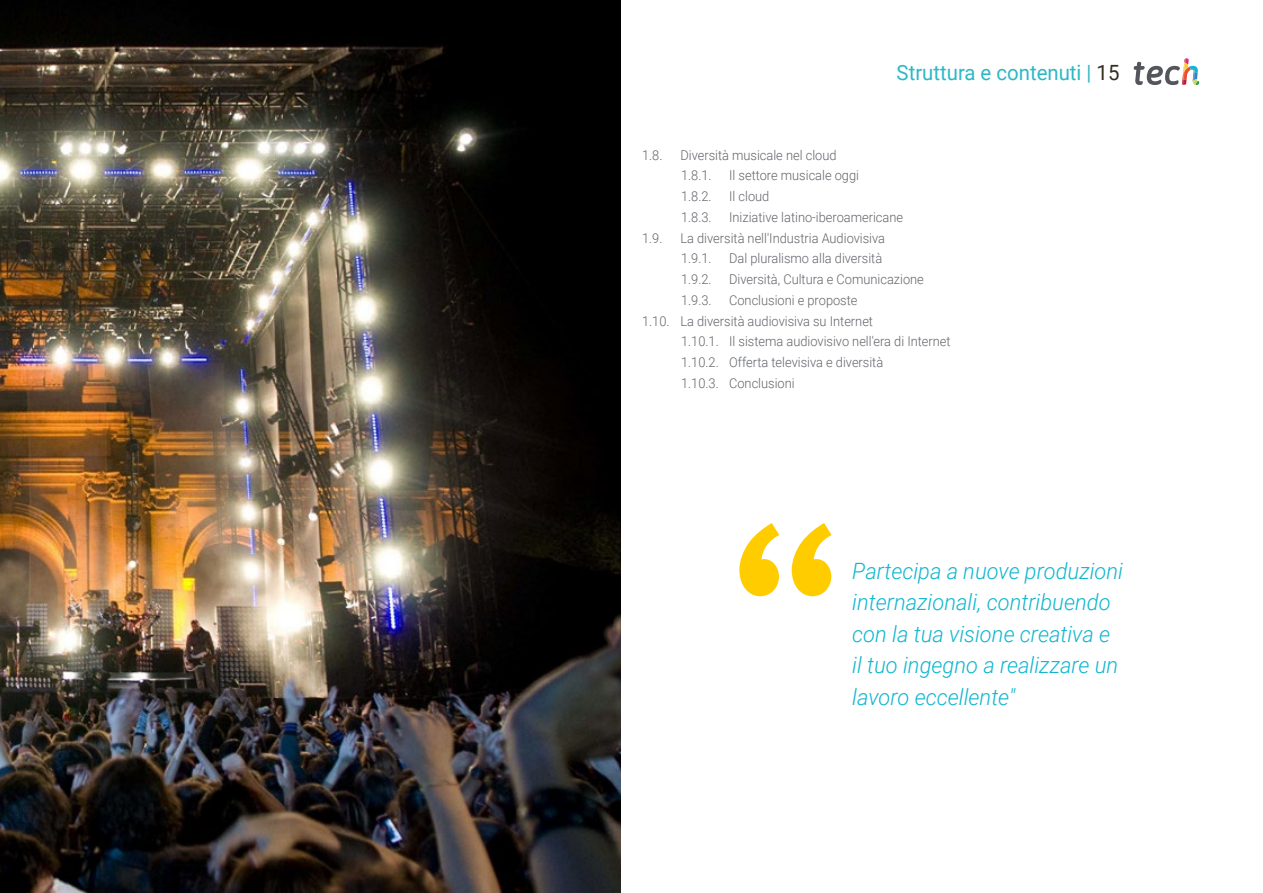
<style>
.page{position:relative;width:1263px;height:893px;background:#fff}
.page>*{position:absolute;margin:0;border:0;box-sizing:border-box;transform-origin:0 0}
.t1{font:italic 300 22.5px/31.5px "Roboto";color:#0fb6cf}
.t2{font:21px "Roboto";color:#2db8c5}
.t3{font:300 13.5px/20.7px "Roboto";color:#61646a;scale:.95 1}
.s1{color:#312e20}
</style>
<div class="page">
<img style="left:0;top:0;width:621px;height:893px">
<svg style="left:1134px;top:58px;width:65px;height:27px"></svg>
<svg style="left:739px;top:523px;width:92px;height:73px"></svg>
<p class="t3" style="left:642px;top:144px;width:23px">1.8.</p>
<p class="t3" style="left:680px;top:144px;width:166px">Diversità musicale nel cloud<br>1.8.1.</p>
<p class="t3" style="left:729px;top:165px;width:138px">Il settore musicale oggi</p>
<h2 class="t2" style="left:897px;top:57px;width:224px">Struttura e contenuti | <span class="s1">15</span></h2>
<p class="t3" style="left:681px;top:186px;width:34px">1.8.2.</p>
<p class="t3" style="left:729px;top:186px;width:44px">Il cloud</p>
<p class="t3" style="left:681px;top:206px;width:34px">1.8.3.</p>
<p class="t3" style="left:729px;top:206px;width:185px">Iniziative latino-iberoamericane</p>
<p class="t3" style="left:642px;top:227px;width:23px">1.9.</p>
<p class="t3" style="left:680px;top:227px;width:217px">La diversità nell'Industria Audiovisiva<br>1.9.1.</p>
<p class="t3" style="left:729px;top:248px;width:163px">Dal pluralismo alla diversità</p>
<p class="t3" style="left:681px;top:269px;width:34px">1.9.2.</p>
<p class="t3" style="left:729px;top:269px;width:206px">Diversità, Cultura e Comunicazione</p>
<p class="t3" style="left:681px;top:289px;width:34px">1.9.3.</p>
<p class="t3" style="left:729px;top:289px;width:137px">Conclusioni e proposte</p>
<p class="t3" style="left:642px;top:310px;width:245px">1.10. La diversità audiovisiva su Internet</p>
<p class="t3" style="left:681px;top:331px;width:285px">1.10.1. Il sistema audiovisivo nell'era di Internet</p>
<p class="t3" style="left:681px;top:351px;width:214px">1.10.2. Offerta televisiva e diversità</p>
<p class="t3" style="left:681px;top:372px;width:121px">1.10.3. Conclusioni</p>
<h1 class="t1" style="left:852px;top:554px;width:272px">Partecipa a nuove produzioni internazionali, contribuendo con la tua visione creativa e il tuo ingegno a realizzare un lavoro eccellente"</h1>
</div>
